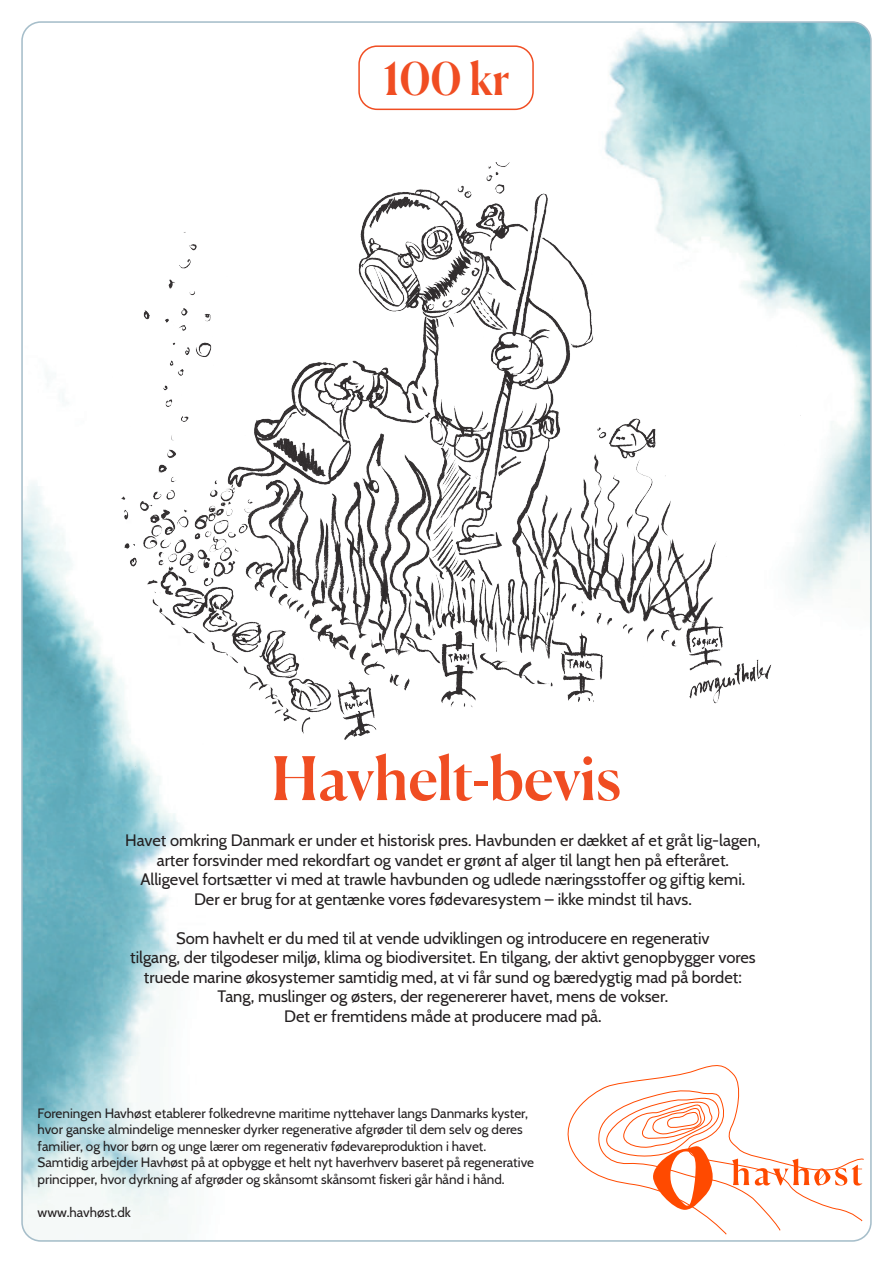
<style>
.page{position:relative;width:893px;height:1263px;background:#fff}
.page>*{position:absolute;margin:0;border:0;box-sizing:border-box;transform-origin:0 0}
.t1{font:500 60px "Canela";letter-spacing:-.005em;color:#f04d22}
.t2{font:500 45px "Canela";color:#f04d22}
.t3{font:16.5px/19.5px "Cabin";color:#231f20;text-align:center}
.t4{font:13.5px/16.5px "Cabin";color:#231f20}
</style>
<div class="page">
<img style="left:24px;top:24px;width:845px;height:1215px">
<img style="left:84px;top:163px;width:716px;height:606px">
<div style="left:358px;top:45px;width:176px;height:65px;border:2px solid #f04d22;border-radius:18px"></div>
<svg style="left:565px;top:1062px;width:299px;height:173px"></svg>
<svg style="left:732px;top:1158px;width:17px;height:27px"></svg>
<svg style="left:755px;top:1158px;width:107px;height:27px"></svg>
<svg style="left:653px;top:1142px;width:60px;height:68px"></svg>
<p class="t2" style="left:383px;top:44px;width:128px">100 kr</p>
<p class="t1" style="left:271px;top:731px;width:351px">Havhelt-bevis</p>
<p class="t3" style="left:125px;top:830px;width:637px">Havet omkring Danmark er under et historisk pres. Havbunden er dækket af et gråt lig-lagen, arter forsvinder med rekordfart og vandet er grønt af alger til langt hen på efteråret.<br>Alligevel fortsætter vi med at trawle havbunden og udlede næringsstoffer og giftig kemi.<br>Der er brug for at gentænke vores fødevaresystem – ikke mindst til havs.</p>
<p class="t3" style="left:130px;top:927px;width:627px">Som havhelt er du med til at vende udviklingen og introducere en regenerativ<br>tilgang, der tilgodeser miljø, klima og biodiversitet. En tilgang, der aktivt genopbygger vores truede marine økosystemer samtidig med, at vi får sund og bæredygtig mad på bordet:<br>Tang, muslinger og østers, der regenererer havet, mens de vokser.<br>Det er fremtidens måde at producere mad på.</p>
<p class="t4" style="left:38px;top:1104px;width:498px">Foreningen Havhøst etablerer folkedrevne maritime nyttehaver langs Danmarks kyster, hvor ganske almindelige mennesker dyrker regenerative afgrøder til dem selv og deres familier, og hvor børn og unge lærer om regenerativ fødevareproduktion i havet.<br>Samtidig arbejder Havhøst på at opbygge et helt nyt haverhverv baseret på regenerative principper, hvor dyrkning af afgrøder og skånsomt skånsomt fiskeri går hånd i hånd.</p>
<p class="t4" style="left:38px;top:1203px;width:95px">www.havhøst.dk</p>
</div>
